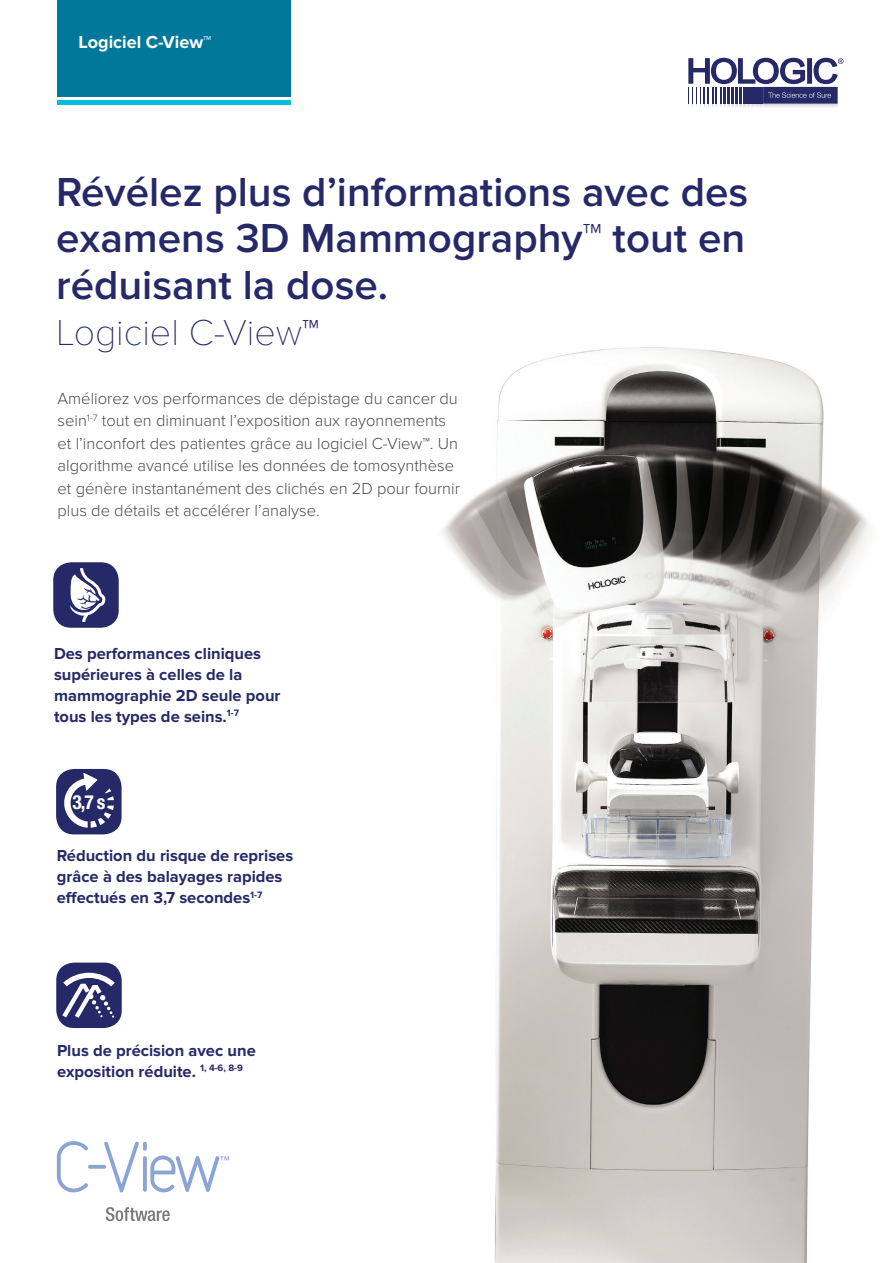
<style>
.page{position:relative;width:893px;height:1263px;background:#fff}
.page>*{position:absolute;margin:0;border:0;box-sizing:border-box;transform-origin:0 0}
.t1{font:600 42px/46.5px "Proxima Nova";color:#262967;text-align:justify}
.t2{font:100 37.5px "Proxima Nova T";color:#262967}
.t3{font:700 condensed 19.5px "Helvetica Neue LT Std";color:#fff}
.t4{font:700 18px "Proxima Nova";color:#fff}
.t5{font:300 16.5px/22.5px "Proxima Nova";color:#4b4c4d}
.t6{font:700 16.5px/21px "Proxima Nova";color:#262967}
</style>
<div class="page">
<img style="left:229px;top:347px;width:641px;height:916px">
<svg style="left:688px;top:58px;width:155px;height:49px"></svg>
<div style="left:57px;top:0;width:233px;height:96px;background:#00789c"></div>
<div style="left:57px;top:100px;width:233px;height:5px;background:#07bbda"></div>
<svg style="left:57px;top:1141px;width:31px;height:51px"></svg>
<svg style="left:88px;top:1165px;width:18px;height:4px"></svg>
<svg style="left:104px;top:1142px;width:125px;height:50px"></svg>
<svg style="left:106px;top:1207px;width:64px;height:14px"></svg>
<div style="left:56px;top:769px;width:66px;height:65px;background:#262967;border-radius:18px"></div>
<svg style="left:62px;top:773px;width:52px;height:55px"></svg>
<div style="left:53px;top:562px;width:66px;height:66px;background:#262967;border-radius:18px"></div>
<svg style="left:70px;top:568px;width:35px;height:54px"></svg>
<div style="left:56px;top:962px;width:66px;height:66px;background:#262967;border-radius:18px"></div>
<svg style="left:62px;top:973px;width:53px;height:45px"></svg>
<p class="t4" style="left:79px;top:32px;width:134px">Logiciel C-View™</p>
<h1 class="t1" style="left:56px;top:169px;width:694px">Révélez plus d’informations avec des examens 3D Mammography™ tout en réduisant la dose.</h1>
<h2 class="t2" style="left:56px;top:311px;width:265px">Logiciel C-View™</h2>
<p class="t5" style="left:58px;top:387px;width:404px">Améliorez vos performances de dépistage du cancer du sein<sup>1-7</sup> tout en diminuant l’exposition aux rayonnements et l’inconfort des patientes grâce au logiciel C-View™. Un algorithme avancé utilise les données de tomosynthèse et génère instantanément des clichés en 2D pour fournir plus de détails et accélérer l’analyse.</p>
<p class="t6" style="left:54px;top:643px;width:228px">Des performances cliniques supérieures à celles de la mammographie 2D seule pour tous les types de seins.<sup>1-7</sup></p>
<p class="t3" style="left:73px;top:791px;width:34px">3,7 s</p>
<p class="t6" style="left:57px;top:846px;width:238px">Réduction du risque de reprises grâce à des balayages rapides effectués en 3,7 secondes<sup>1-7</sup></p>
<p class="t6" style="left:57px;top:1040px;width:200px">Plus de précision avec une exposition réduite. <sup>1,</sup> <sup>4-6,</sup> <sup>8-9</sup></p>
</div>
